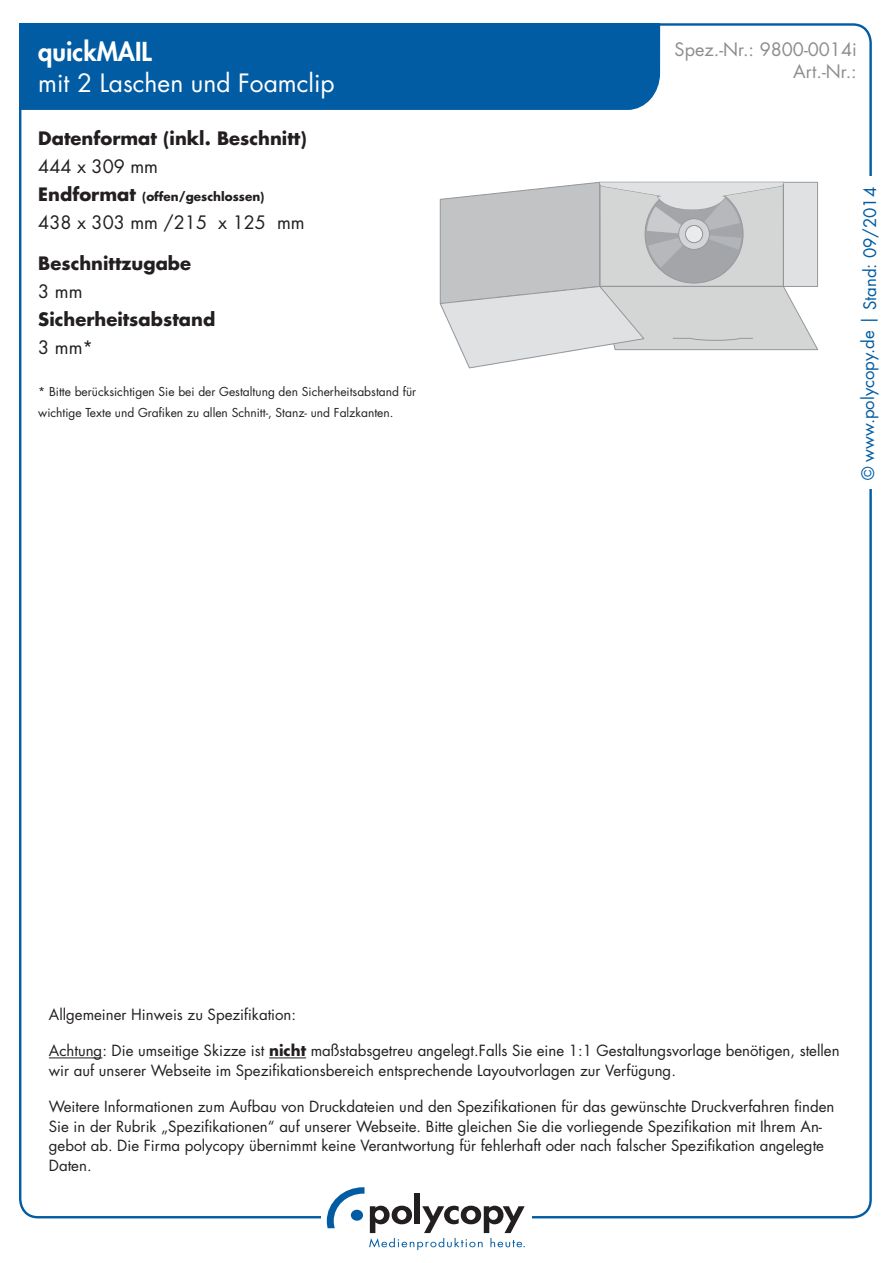
<style>
.page{position:relative;width:893px;height:1263px;background:#fff}
.page>*{position:absolute;margin:0;border:0;box-sizing:border-box;transform-origin:0 0}
.t1{font:800 25.35px "Futura LT";color:#fff}
.t2{font:24.6px "Futura LT";color:#fff}
.t3{font:700 18px "Futura LT";color:#231f20}
.t4{font:18px "Futura LT";color:#231f20}
.t5{font:18px/21.6px "Futura LT";color:#8b8d90;text-align:right}
.t6{font:16.8px "Futura LT";color:#015ca3}
.t7{font:15px/19.5px "Futura LT";color:#231f20}
.t8{font:12px/21px "Futura LT";color:#231f20}
.t9{font:700 12px "Futura LT";color:#231f20}
.s1{font-size:18px}
.s2{font-weight:700}
</style>
<div class="page">
<div style="left:19px;top:24px;width:642px;height:87px;background:#015ca3"></div>
<svg style="left:327px;top:1187px;width:198px;height:63px"></svg>
<svg style="left:439px;top:181px;width:380px;height:188px;background:#d3d4d5"></svg>
<hr style="left:49px;top:1057px;width:53px;height:1px;background:#231f20">
<hr style="left:269px;top:1057px;width:37px;height:1px;background:#231f20">
<h1 class="t1" style="left:38px;top:34px;width:115px">quickMAIL</h1>
<h2 class="t2" style="left:38px;top:67px;width:298px">mit 2 Laschen und Foamclip</h2>
<p class="t3" style="left:38px;top:126px;width:270px">Datenformat (inkl. Beschnitt)</p>
<p class="t4" style="left:38px;top:155px;width:121px">444 x 309 mm</p>
<p class="t9" style="left:38px;top:189px;width:228px"><span class="s1">Endformat</span> (offen/geschlossen)</p>
<p class="t4" style="left:38px;top:211px;width:268px">438 x 303 mm /215 x 125 mm</p>
<p class="t3" style="left:38px;top:251px;width:154px">Beschnittzugabe</p>
<p class="t4" style="left:38px;top:280px;width:46px">3 mm</p>
<p class="t3" style="left:38px;top:307px;width:178px">Sicherheitsabstand</p>
<p class="t4" style="left:38px;top:336px;width:56px">3 mm*</p>
<p class="t8" style="left:38px;top:381px;width:379px">* Bitte berücksichtigen Sie bei der Gestaltung den Sicherheitsabstand für wichtige Texte und Grafiken zu allen Schnitt-, Stanz- und Falzkanten.</p>
<p class="t5" style="left:675px;top:39px;width:184px">Spez.-Nr.: 9800-0014i<br>Art.-Nr.:</p>
<p class="t6" style="left:857px;top:480px;width:295px;rotate:-90deg">© www.polycopy.de | Stand: 09/2014</p>
<p class="t7" style="left:49px;top:1005px;width:249px">Allgemeiner Hinweis zu Spezifikation:</p>
<p class="t7" style="left:49px;top:1041px;width:792px">Achtung: Die umseitige Skizze ist <span class="s2">nicht</span> maßstabsgetreu angelegt.Falls Sie eine 1:1 Gestaltungsvorlage benötigen, stellen wir auf unserer Webseite im Spezifikationsbereich entsprechende Layoutvorlagen zur Verfügung.</p>
<p class="t7" style="left:49px;top:1097px;width:787px">Weitere Informationen zum Aufbau von Druckdateien und den Spezifikationen für das gewünschte Druckverfahren finden Sie in der Rubrik „Spezifikationen“ auf unserer Webseite. Bitte gleichen Sie die vorliegende Spezifikation mit Ihrem An&shy;gebot ab. Die Firma polycopy übernimmt keine Verantwortung für fehlerhaft oder nach falscher Spezifikation angelegte Daten.</p>
</div>
